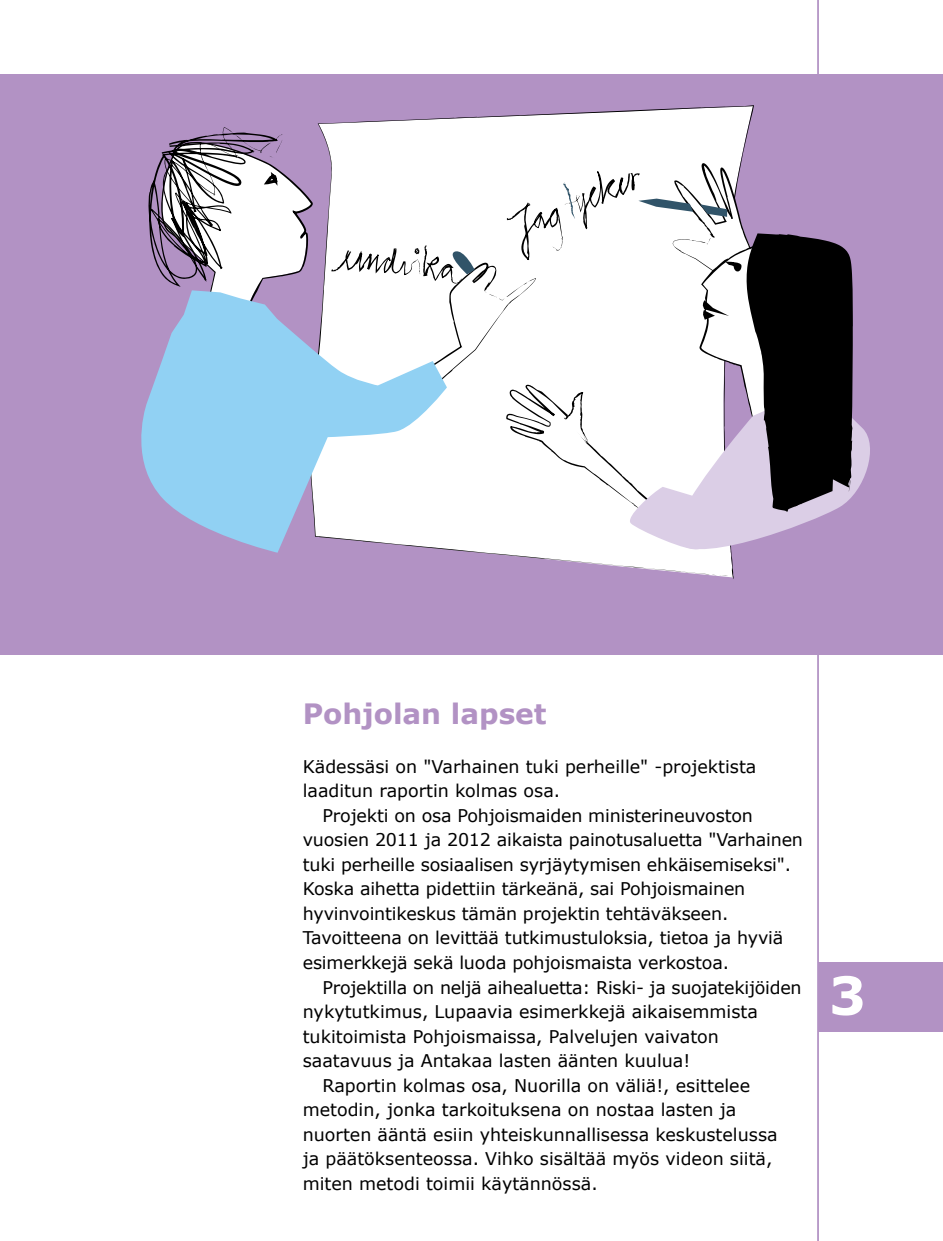
<style>
.page{position:relative;width:943px;height:1241px;background:#fff}
.page>*{position:absolute;margin:0;border:0;box-sizing:border-box;transform-origin:0 0}
.t1{font:700 52.5px "Verdana";color:#fff}
.t2{font:700 28px "Verdana";color:#b292c4}
.t3{font:17.5px/24.5px "Verdana";letter-spacing:-.01em;color:#000}
</style>
<div class="page">
<hr style="left:817px;top:0;width:2px;height:1240px;background:#b292c4">
<div style="left:819px;top:962px;width:124px;height:69px;background:#b292c4"></div>
<div style="left:0;top:74px;width:943px;height:581px;background:#b292c4"></div>
<svg style="left:317px;top:105px;width:437px;height:474px;fill:#fff"></svg>
<svg style="left:210px;top:142px;width:326px;height:385px;background:#f0ebf2"></svg>
<svg style="left:148px;top:127px;width:135px;height:160px"></svg>
<svg style="left:141px;top:290px;width:306px;height:262px;fill:#91d1f3"></svg>
<svg style="left:331px;top:245px;width:143px;height:38px;background:#d5d7d8"></svg>
<svg style="left:484px;top:162px;width:386px;height:415px"></svg>
<h2 class="t2" style="left:303px;top:693px;width:245px">Pohjolan lapset</h2>
<p class="t3" style="left:303px;top:754px;width:455px">Kädessäsi on "Varhainen tuki perheille" -projektista laaditun raportin kolmas osa.</p>
<p class="t3" style="left:303px;top:803px;width:502px;text-indent:20px">Projekti on osa Pohjoismaiden ministerineuvoston vuosien 2011 ja 2012 aikaista painotusaluetta "Varhainen tuki perheille sosiaalisen syrjäytymisen ehkäisemiseksi".<br>Koska aihetta pidettiin tärkeänä, sai Pohjoismainen hyvinvointikeskus tämän projektin tehtäväkseen.<br>Tavoitteena on levittää tutkimustuloksia, tietoa ja hyviä esimerkkejä sekä luoda pohjoismaista verkostoa.</p>
<p class="t3" style="left:322px;top:974px;width:480px">Projektilla on neljä aihealuetta: Riski- ja suojatekijöiden</p>
<p class="t3" style="left:303px;top:999px;width:456px">nykytutkimus, Lupaavia esimerkkejä aikaisemmista</p>
<p class="t3" style="left:303px;top:1023px;width:417px">tukitoimista Pohjoismaissa, Palvelujen vaivaton</p>
<p class="t3" style="left:303px;top:1048px;width:389px">saatavuus ja Antakaa lasten äänten kuulua!</p>
<p class="t3" style="left:322px;top:1072px;width:429px">Raportin kolmas osa, Nuorilla on väliä!, esittelee</p>
<p class="t3" style="left:303px;top:1097px;width:435px">metodin, jonka tarkoituksena on nostaa lasten ja</p>
<p class="t3" style="left:303px;top:1121px;width:476px">nuorten ääntä esiin yhteiskunnallisessa keskustelussa</p>
<p class="t3" style="left:303px;top:1146px;width:471px">ja päätöksenteossa. Vihko sisältää myös videon siitä,</p>
<p class="t3" style="left:303px;top:1170px;width:296px">miten metodi toimii käytännössä.</p>
<h1 class="t1" style="left:828px;top:958px;width:39px">3</h1>
</div>
